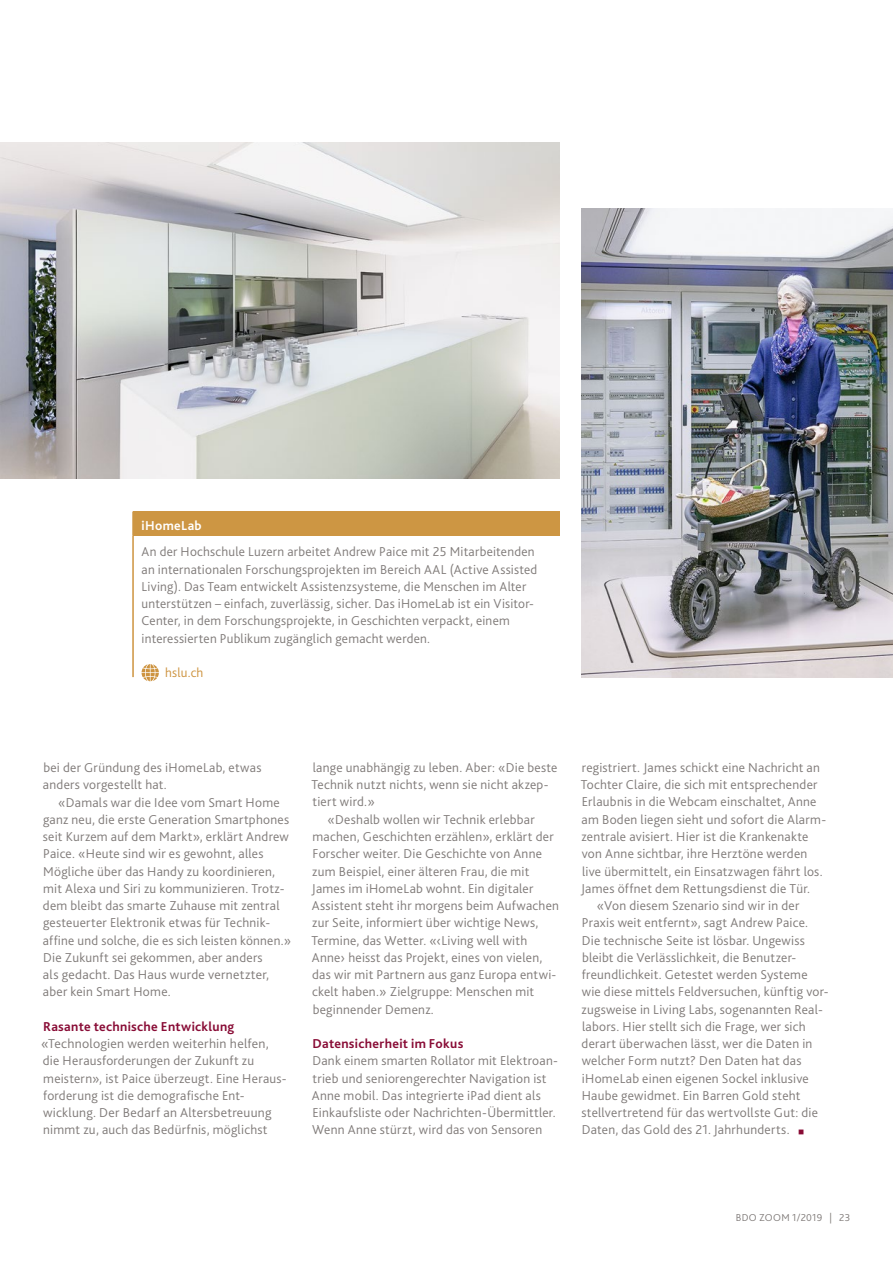
<style>
.page{position:relative;width:893px;height:1263px;background:#fff}
.page>*{position:absolute;margin:0;border:0;box-sizing:border-box;transform-origin:0 0}
.t1{font:300 13.5px/17.2px "Bliss 2";letter-spacing:.02em;color:#7f7a78}
.t2{font:700 13.5px "Bliss 2";letter-spacing:.025em;color:#880b35}
.t3{font:700 13.5px "Bliss 2";letter-spacing:.03em;color:#fff}
.t4{font:300 13.5px "Bliss 2";letter-spacing:.015em;color:#cd933f}
.t5{font:300 10.5px "Bliss 2";letter-spacing:.035em;color:#7f7a78}
.s1{color:#880b35}
</style>
<div class="page">
<div style="left:133px;top:511px;width:427px;height:25px;background:#cd9643"></div>
<hr style="left:132px;top:511px;width:2px;height:25px;background:#cd9643">
<hr style="left:132px;top:536px;width:2px;height:141px;background:#cd933f">
<svg style="left:142px;top:664px;width:17px;height:17px"></svg>
<img style="left:0;top:142px;width:560px;height:337px">
<img style="left:581px;top:208px;width:312px;height:469px">
<p class="t3" style="left:142px;top:517px;width:62px">iHomeLab</p>
<p class="t1" style="left:142px;top:543px;width:397px">An der Hochschule Luzern arbeitet Andrew Paice mit 25 Mitarbeitenden an internationalen Forschungsprojekten im Bereich AAL (Active Assisted Living). Das Team entwickelt Assistenzsysteme, die Menschen im Alter unterstützen – einfach, zuverlässig, sicher. Das iHomeLab ist ein Visitor-Center, in dem Forschungsprojekte, in Geschichten verpackt, einem interessierten Publikum zugänglich gemacht werden.</p>
<p class="t4" style="left:165px;top:664px;width:40px">hslu.ch</p>
<p class="t1" style="left:43px;top:759px;width:220px">bei der Gründung des iHomeLab, etwas anders vorgestellt hat.</p>
<p class="t1" style="left:43px;top:793px;width:250px;text-indent:15px">«Damals war die Idee vom Smart Home ganz neu, die erste Generation Smartphones seit Kurzem auf dem Markt», erklärt Andrew Paice. «Heute sind wir es gewohnt, alles Mögliche über das Handy zu koordinieren, mit Alexa und Siri zu kommunizieren. Trotz&shy;dem bleibt das smarte Zuhause mit zentral gesteuerter Elektronik etwas für Technik&shy;affine und solche, die es sich leisten können.» Die Zukunft sei gekommen, aber anders<br>als gedacht. Das Haus wurde vernetzter, aber kein Smart Home.</p>
<p class="t2" style="left:43px;top:1018px;width:193px">Rasante technische Entwicklung</p>
<p class="t1" style="left:41px;top:1035px;width:247px">«Technologien werden weiterhin helfen, die Herausforderungen der Zukunft zu meistern», ist Paice überzeugt. Eine Heraus&shy;forderung ist die demografische Ent&shy;wicklung. Der Bedarf an Altersbetreuung nimmt zu, auch das Bedürfnis, möglichst</p>
<p class="t1" style="left:313px;top:759px;width:246px">lange unabhängig zu leben. Aber: «Die beste</p>
<p class="t1" style="left:311px;top:776px;width:239px">Technik nutzt nichts, wenn sie nicht akzep-</p>
<p class="t1" style="left:312px;top:793px;width:64px">tiert wird.»</p>
<p class="t1" style="left:328px;top:811px;width:209px">«Deshalb wollen wir Technik erlebbar</p>
<p class="t1" style="left:313px;top:828px;width:243px">machen, Geschichten erzählen», erklärt der</p>
<p class="t1" style="left:312px;top:845px;width:231px">Forscher weiter. Die Geschichte von Anne</p>
<p class="t1" style="left:312px;top:862px;width:219px">zum Beispiel, einer älteren Frau, die mit</p>
<p class="t1" style="left:312px;top:880px;width:223px">James im iHomeLab wohnt. Ein digitaler</p>
<p class="t1" style="left:312px;top:897px;width:249px">Assistent steht ihr morgens beim Aufwachen</p>
<p class="t1" style="left:312px;top:914px;width:228px">zur Seite, informiert über wichtige News,</p>
<p class="t1" style="left:311px;top:931px;width:217px">Termine, das Wetter. «‹Living well with</p>
<p class="t1" style="left:312px;top:949px;width:232px">Anne› heisst das Projekt, eines von vielen,</p>
<p class="t1" style="left:312px;top:966px;width:246px">das wir mit Partnern aus ganz Europa entwi-</p>
<p class="t1" style="left:312px;top:983px;width:224px">ckelt haben.» Zielgruppe: Menschen mit</p>
<p class="t1" style="left:313px;top:1000px;width:123px">beginnender Demenz.</p>
<p class="t2" style="left:313px;top:1035px;width:152px">Datensicherheit im Fokus</p>
<p class="t1" style="left:312px;top:1052px;width:248px">Dank einem smarten Rollator mit Elektroan&shy;trieb und seniorengerechter Navigation ist Anne mobil. Das integrierte iPad dient als Einkaufsliste oder Nachrichten-Übermittler.<br>Wenn Anne stürzt, wird das von Sensoren</p>
<p class="t1" style="left:582px;top:759px;width:240px">registriert. James schickt eine Nachricht an</p>
<p class="t1" style="left:581px;top:776px;width:238px">Tochter Claire, die sich mit entsprechender</p>
<p class="t1" style="left:582px;top:793px;width:236px">Erlaubnis in die Webcam einschaltet, Anne</p>
<p class="t1" style="left:582px;top:811px;width:246px">am Boden liegen sieht und sofort die Alarm-</p>
<p class="t1" style="left:582px;top:828px;width:228px">zentrale avisiert. Hier ist die Krankenakte</p>
<p class="t1" style="left:582px;top:845px;width:227px">von Anne sichtbar, ihre Herztöne werden</p>
<p class="t1" style="left:582px;top:862px;width:242px">live übermittelt, ein Einsatzwagen fährt los.</p>
<p class="t1" style="left:581px;top:880px;width:231px">James öffnet dem Rettungsdienst die Tür.</p>
<p class="t1" style="left:597px;top:897px;width:204px">«Von diesem Szenario sind wir in der</p>
<p class="t1" style="left:582px;top:914px;width:228px">Praxis weit entfernt», sagt Andrew Paice.</p>
<p class="t1" style="left:582px;top:931px;width:225px">Die technische Seite ist lösbar. Ungewiss</p>
<p class="t1" style="left:582px;top:949px;width:216px">bleibt die Verlässlichkeit, die Benutzer-</p>
<p class="t1" style="left:582px;top:966px;width:227px">freundlichkeit. Getestet werden Systeme</p>
<p class="t1" style="left:582px;top:983px;width:248px">wie diese mittels Feldversuchen, künftig vor-</p>
<p class="t1" style="left:582px;top:1000px;width:243px">zugsweise in Living Labs, sogenannten Real-</p>
<p class="t1" style="left:582px;top:1018px;width:225px">labors. Hier stellt sich die Frage, wer sich</p>
<p class="t1" style="left:582px;top:1035px;width:232px">derart überwachen lässt, wer die Daten in</p>
<p class="t1" style="left:582px;top:1052px;width:221px">welcher Form nutzt? Den Daten hat das</p>
<p class="t1" style="left:582px;top:1069px;width:228px">iHomeLab einen eigenen Sockel inklusive</p>
<p class="t1" style="left:582px;top:1087px;width:220px">Haube gewidmet. Ein Barren Gold steht</p>
<p class="t1" style="left:582px;top:1104px;width:238px">stellvertretend für das wertvollste Gut: die</p>
<p class="t1" style="left:582px;top:1121px;width:224px">Daten, das Gold des 21. Jahrhunderts. <span class="s1">■</span></p>
<p class="t5" style="left:736px;top:1210px;width:116px">BDO ZOOM 1/2019 | 23</p>
</div>
